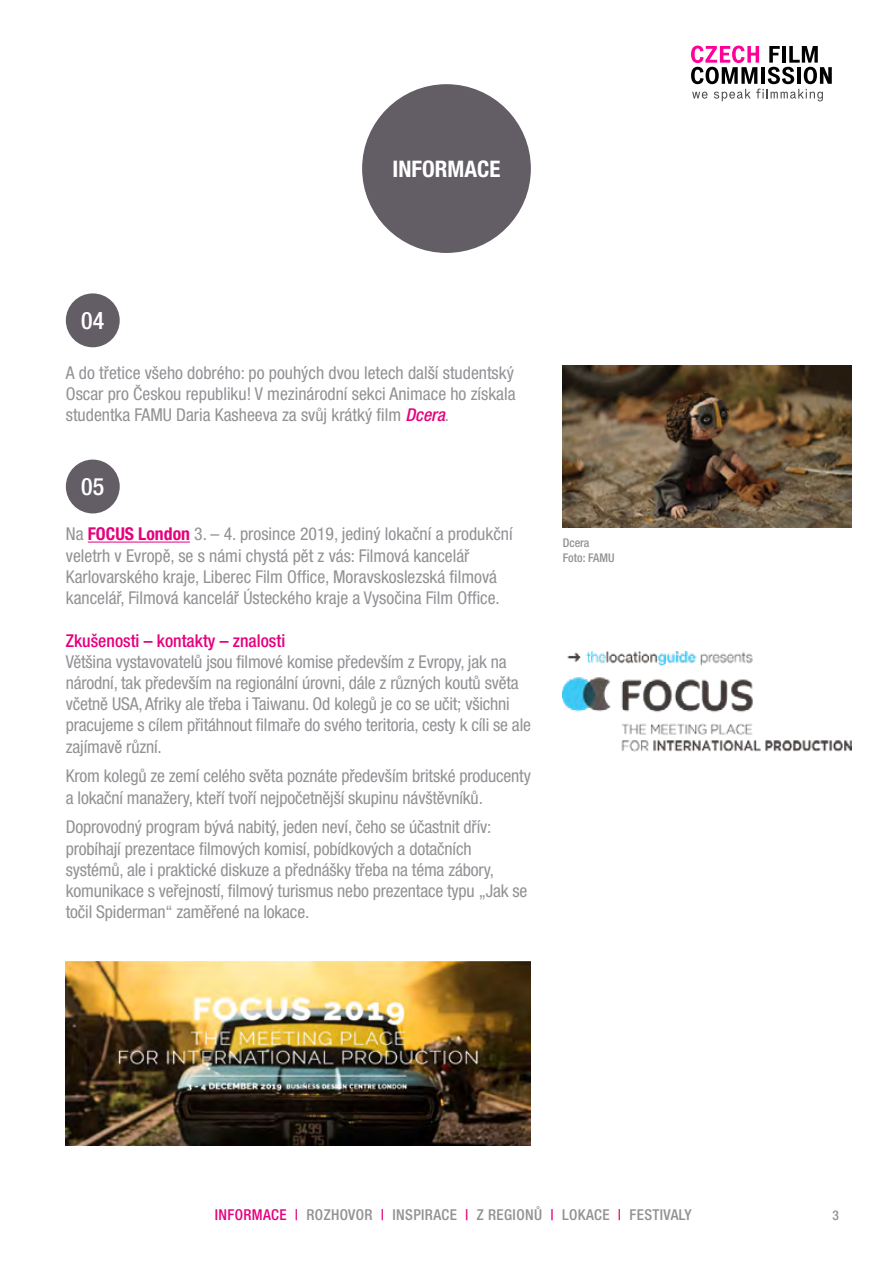
<style>
.page{position:relative;width:893px;height:1263px;background:#fff}
.page>*{position:absolute;margin:0;border:0;box-sizing:border-box;transform-origin:0 0}
.t1{font:500 condensed 24px "Helvetica Neue CE";color:#fff}
.t2{font:700 22.8px "Helvetica Neue Cond CE";color:#fff}
.t3{font:17.7px/21.3px "Helvetica Neue Cond CE";letter-spacing:-.01em;color:#929195}
.t4{font:500 condensed 17.7px "Helvetica Neue CE";color:#e6007d}
.t5{font:500 condensed 15px "Helvetica Neue CE";letter-spacing:.025em;color:#929195}
.t6{font:500 condensed 13.5px "Helvetica Neue CE";color:#929195}
.t7{font:500 condensed 12px "Helvetica Neue CE";color:#929195}
.s1{font-family:"Helvetica Neue CE";font-weight:500;font-style:italic;font-stretch:condensed;color:#e6007d}
.s2{font-weight:700;color:#e6007d}
.s3{color:#e6007d}
</style>
<div class="page">
<div style="left:362px;top:84px;width:169px;height:169px;background:#635d65;border-radius:50%"></div>
<svg style="left:691px;top:46px;width:141px;height:55px"></svg>
<hr style="left:88px;top:542px;width:102px;height:1px;background:#e6007d">
<img style="left:66px;top:962px;width:465px;height:183px">
<div style="left:66px;top:293px;width:54px;height:54px;background:#635d65;border-radius:50%"></div>
<img style="left:563px;top:651px;width:288px;height:101px">
<div style="left:66px;top:460px;width:54px;height:53px;background:#635d65;border-radius:50%"></div>
<img style="left:563px;top:366px;width:288px;height:162px">
<p class="t1" style="left:81px;top:307px;width:25px">04</p>
<p class="t2" style="left:393px;top:156px;width:109px">INFORMACE</p>
<p class="t3" style="left:66px;top:362px;width:451px;text-align:justify">A do třetice všeho dobrého: po pouhých dvou letech další studentský Oscar pro Českou republiku! V mezinárodní sekci Animace ho získala studentka FAMU Daria Kasheeva za svůj krátký film <span class="s1">Dcera</span>.</p>
<p class="t1" style="left:81px;top:473px;width:25px">05</p>
<p class="t3" style="left:66px;top:523px;width:448px">Na <span class="s2">FOCUS London</span> 3. – 4. prosince 2019, jediný lokační a produkční veletrh v Evropě, se s námi chystá pět z vás: Filmová kancelář Karlovarského kraje, Liberec Film Office, Moravskoslezská filmová kancelář, Filmová kancelář Ústeckého kraje a Vysočina Film Office.</p>
<p class="t4" style="left:66px;top:630px;width:221px">Zkušenosti – kontakty – znalosti</p>
<p class="t3" style="left:66px;top:651px;width:467px">Většina vystavovatelů jsou filmové komise především z Evropy, jak na národní, tak především na regionální úrovni, dále z různých koutů světa včetně USA, Afriky ale třeba i Taiwanu. Od kolegů je co se učit; všichni pracujeme s cílem přitáhnout filmaře do svého teritoria, cesty k cíli se ale zajímavě různí.</p>
<p class="t3" style="left:66px;top:766px;width:467px">Krom kolegů ze zemí celého světa poznáte především britské producenty a lokační manažery, kteří tvoří nejpočetnější skupinu návštěvníků.</p>
<p class="t3" style="left:66px;top:817px;width:463px">Doprovodný program bývá nabitý, jeden neví, čeho se účastnit dřív: probíhají prezentace filmových komisí, pobídkových a dotačních systémů, ale i praktické diskuze a přednášky třeba na téma zábory, komunikace s veřejností, filmový turismus nebo prezentace typu „Jak se točil Spiderman“ zaměřené na lokace.</p>
<p class="t7" style="left:563px;top:536px;width:28px">Dcera</p>
<p class="t7" style="left:563px;top:551px;width:53px">Foto: FAMU</p>
<p class="t5" style="left:215px;top:1206px;width:478px"><span class="s3">INFORMACE |</span> ROZHOVOR <span class="s3">|</span> INSPIRACE <span class="s3">|</span> Z REGIONŮ <span class="s3">|</span> LOKACE <span class="s3">|</span> FESTIVALY</p>
<p class="t6" style="left:832px;top:1208px;width:8px">3</p>
</div>
